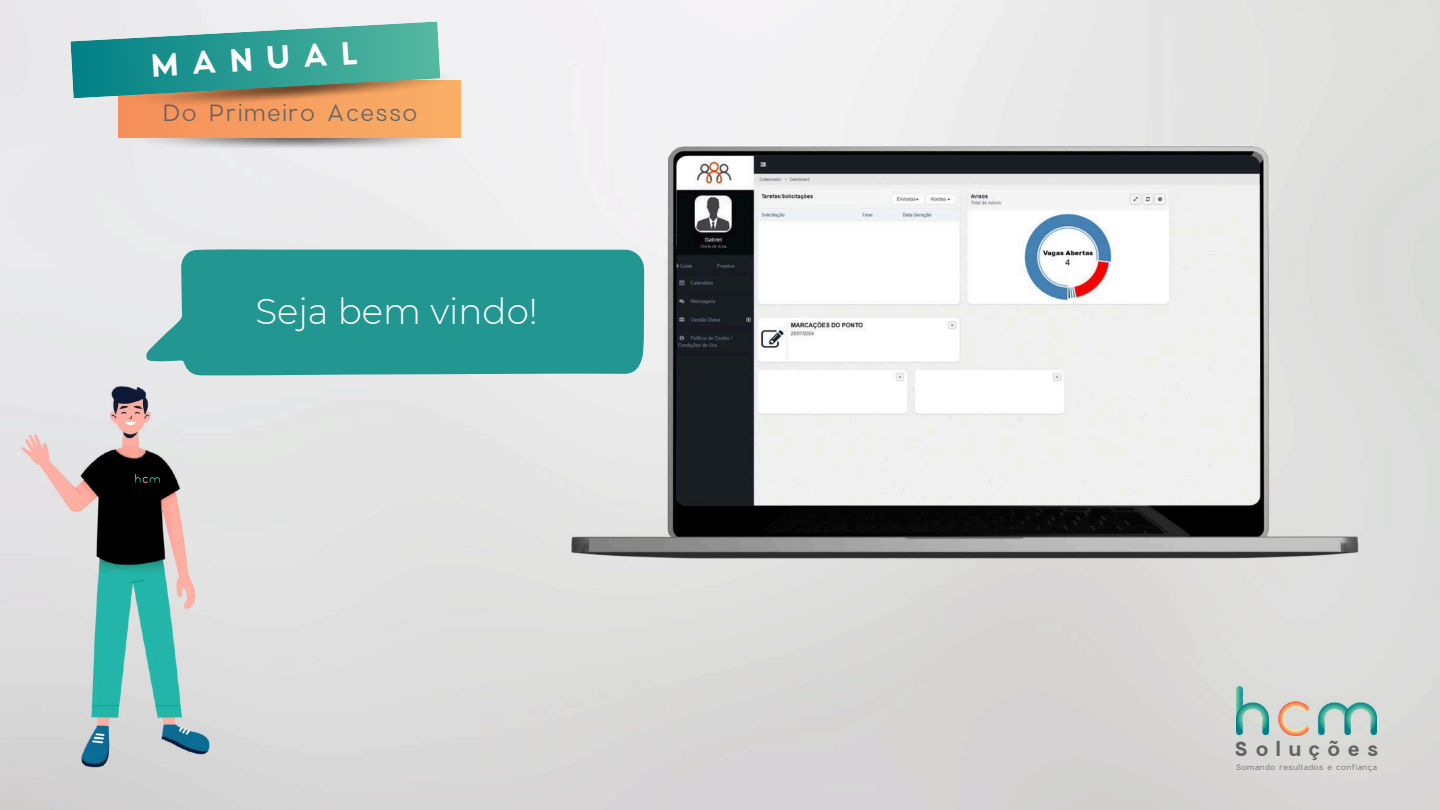
<style>
.page{position:relative;width:1440px;height:810px;background:#fff}
.page>*{position:absolute;margin:0;border:0;box-sizing:border-box;transform-origin:0 0}
.t1{font:300 35.7px "Montserrat";color:#fff}
.t2{font:700 31.7px "Charlevoix Pro";color:#fff}
.t3{font:23px "Charlevoix Pro";letter-spacing:.075em;color:#636363}
.t4{font:700 20.1px "Charlevoix Pro";letter-spacing:.39em;color:#636363}
.t5{font:7.9px "Charlevoix Pro";letter-spacing:.075em;color:#636363}
</style>
<div class="page">
<img style="left:0;top:0;width:1440px;height:810px">
<img style="left:1237px;top:686px;width:139px;height:50px">
<img style="left:571px;top:147px;width:788px;height:412px">
<svg style="left:146px;top:249px;width:498px;height:126px;background:#2f9b96"></svg>
<img style="left:0;top:365px;width:268px;height:422px">
<img style="left:136px;top:474px;width:23px;height:9px">
<img style="left:119px;top:137px;width:342px;height:12px">
<div style="left:119px;top:80px;width:342px;height:57px;background:linear-gradient(to right,#f68f5b,#f9af66)"></div>
<img style="left:119px;top:65px;width:342px;height:49px">
<svg style="left:70px;top:21px;width:370px;height:77px;background:#5aa497"></svg>
<h2 class="t2" style="left:149px;top:46px;width:210px;rotate:-4deg">MANUAL</h2>
<h3 class="t3" style="left:162px;top:98px;width:256px">Do Primeiro Acesso</h3>
<h1 class="t1" style="left:255px;top:290px;width:284px">Seja bem vindo!</h1>
<h3 class="t4" style="left:1234px;top:736px;width:145px">Soluções</h3>
<p class="t5" style="left:1236px;top:762px;width:142px">Somando resultados e confiança</p>
</div>
